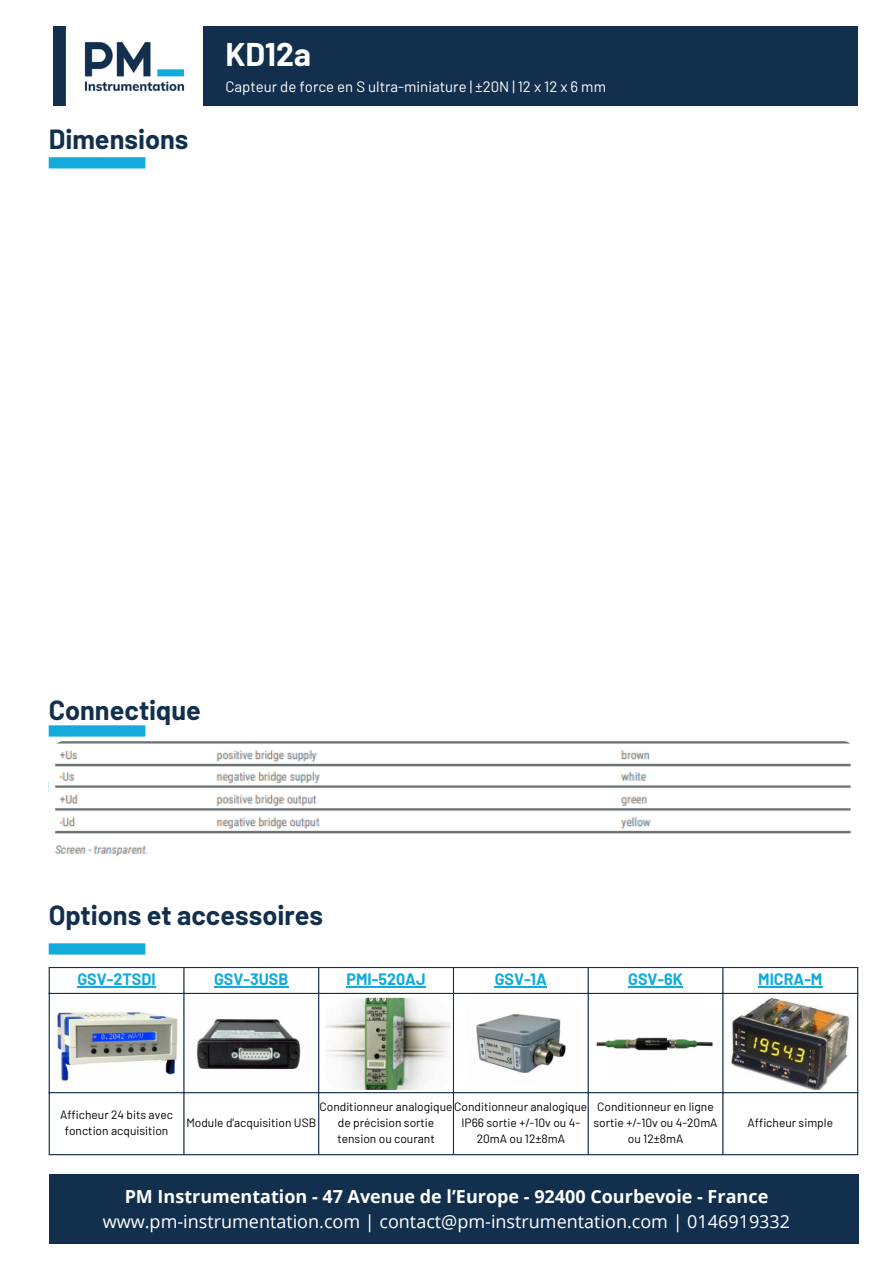
<style>
.page{position:relative;width:894px;height:1264px;background:#fff}
.page>*{position:absolute;margin:0;border:0;box-sizing:border-box;transform-origin:0 0}
.t1{font:700 32.1px "Barlow";color:#fff}
.t2{font:700 27px "Barlow";color:#12304d}
.t3{font:18px/24.8px "Open Sans";color:#fff;text-align:center}
.t4{font:700 16.05px "Barlow";color:#11aada}
.t5{font:15px "Barlow";color:#fff}
.t6{font:12px/16px "Barlow";color:#000;text-align:center}
.s1{font-weight:700}
</style>
<div class="page">
<div style="left:49px;top:1174px;width:809px;height:69px;background:#12304d"></div>
<div style="left:49px;top:157px;width:96px;height:11px;background:#11aada"></div>
<div style="left:49px;top:943px;width:96px;height:11px;background:#11aada"></div>
<div style="left:54px;top:26px;width:803px;height:80px;background:#12304d"></div>
<img style="left:66px;top:6px;width:137px;height:121px;border-radius:19px">
<img style="left:49px;top:740px;width:809px;height:122px;border-radius:19px">
<hr style="left:77px;top:986px;width:79px;height:1px;background:#11aada">
<hr style="left:214px;top:986px;width:74px;height:1px;background:#11aada">
<hr style="left:346px;top:986px;width:79px;height:1px;background:#11aada">
<hr style="left:494px;top:986px;width:52px;height:1px;background:#11aada">
<hr style="left:628px;top:986px;width:54px;height:1px;background:#11aada">
<hr style="left:758px;top:986px;width:64px;height:1px;background:#11aada">
<hr style="left:49px;top:968px;width:1px;height:186px;background:#12304d">
<hr style="left:183px;top:968px;width:1px;height:186px;background:#12304d">
<hr style="left:318px;top:968px;width:1px;height:186px;background:#12304d">
<hr style="left:453px;top:968px;width:1px;height:186px;background:#12304d">
<hr style="left:587px;top:968px;width:1px;height:186px;background:#12304d">
<hr style="left:722px;top:968px;width:1px;height:186px;background:#12304d">
<hr style="left:856px;top:968px;width:2px;height:186px;background:#12304d">
<hr style="left:49px;top:966px;width:809px;height:2px;background:#12304d">
<hr style="left:49px;top:992px;width:809px;height:2px;background:#12304d">
<hr style="left:49px;top:1092px;width:809px;height:1px;background:#12304d">
<hr style="left:49px;top:1154px;width:809px;height:1px;background:#12304d">
<img style="left:54px;top:997px;width:126px;height:92px;border-radius:19px">
<img style="left:185px;top:997px;width:127px;height:92px;border-radius:19px">
<img style="left:324px;top:997px;width:127px;height:92px;border-radius:19px">
<img style="left:460px;top:997px;width:122px;height:92px;border-radius:19px">
<img style="left:591px;top:997px;width:126px;height:92px;border-radius:19px">
<img style="left:727px;top:997px;width:126px;height:92px;border-radius:19px">
<div style="left:49px;top:725px;width:96px;height:11px;background:#11aada"></div>
<p class="t2" style="left:49px;top:122px;width:141px">Dimensions</p>
<p class="t1" style="left:225px;top:34px;width:87px">KD12a</p>
<h2 class="t5" style="left:225px;top:77px;width:382px">Capteur de force en S ultra-miniature | ±20N | 12 x 12 x 6 mm</h2>
<p class="t2" style="left:49px;top:693px;width:154px">Connectique</p>
<p class="t2" style="left:49px;top:898px;width:276px">Options et accessoires</p>
<p class="t4" style="left:77px;top:969px;width:80px">GSV-2TSDI</p>
<h1 class="t4" style="left:214px;top:969px;width:76px">GSV-3USB</h1>
<h1 class="t4" style="left:346px;top:969px;width:81px">PMI-520AJ</h1>
<h1 class="t4" style="left:494px;top:969px;width:54px">GSV-1A</h1>
<p class="t4" style="left:628px;top:969px;width:56px">GSV-6K</p>
<p class="t4" style="left:758px;top:969px;width:66px">MICRA-M</p>
<p class="t6" style="left:337px;top:1098px;width:251px;text-align:left;text-indent:-18px">Conditionneur analogiqueConditionneur analogique de précision sortie<br>tension ou courant</p>
<p class="t6" style="left:593px;top:1098px;width:125px">Conditionneur en ligne sortie +/-10v ou 4-20mA ou 12±8mA</p>
<p class="t6" style="left:60px;top:1106px;width:115px">Afficheur 24 bits avec fonction acquisition</p>
<p class="t6" style="left:186px;top:1114px;width:131px">Module d'acquisition USB</p>
<p class="t6" style="left:461px;top:1114px;width:120px">IP66 sortie +/-10v ou 4-<br>20mA ou 12±8mA</p>
<p class="t6" style="left:747px;top:1114px;width:87px">Afficheur simple</p>
<p class="t3" style="left:103px;top:1183px;width:688px"><span class="s1">PM Instrumentation - 47 Avenue de l’Europe - 92400 Courbevoie - France </span>www.pm-instrumentation.com | contact@pm-instrumentation.com | 0146919332</p>
</div>
